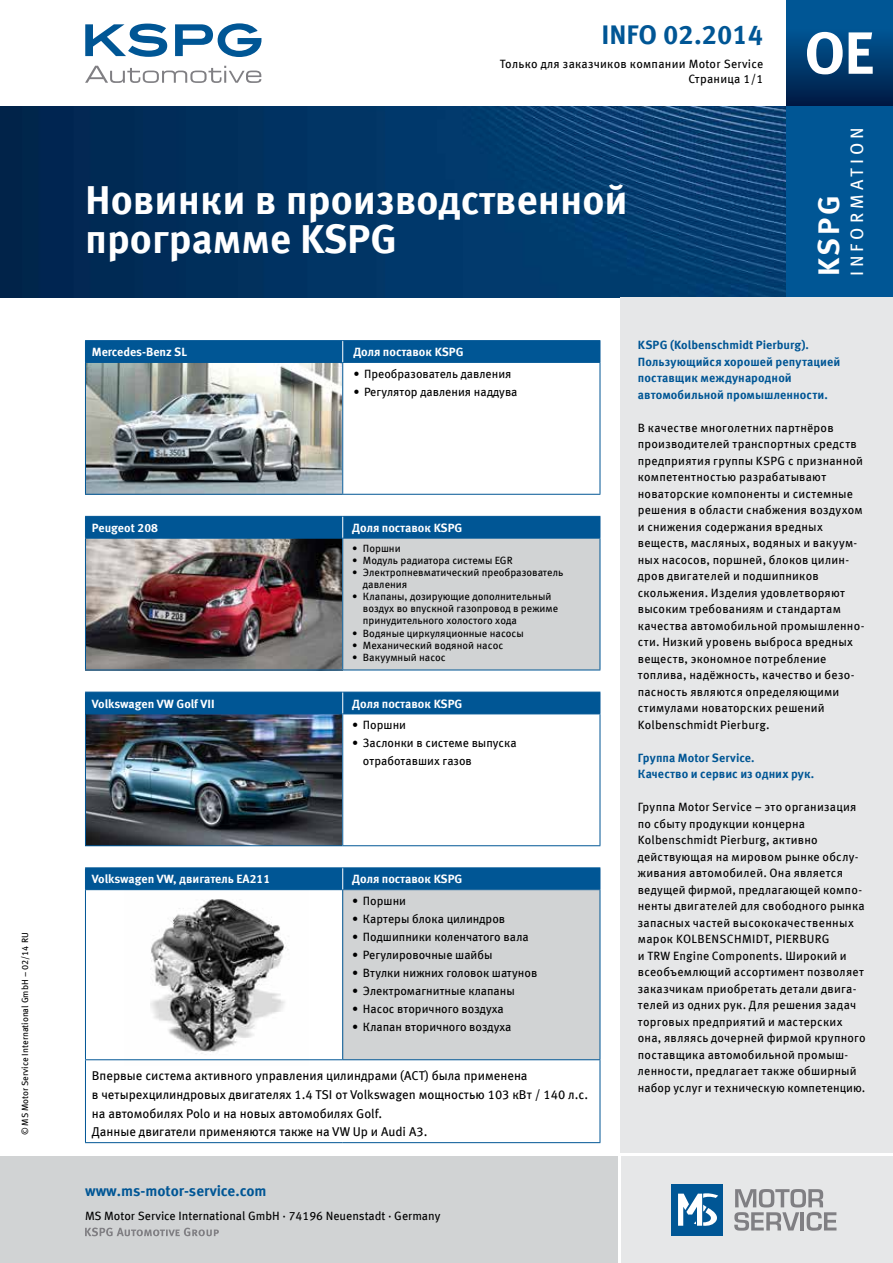
<style>
.page{position:relative;width:893px;height:1263px;background:#fff}
.page>*{position:absolute;margin:0;border:0;box-sizing:border-box;transform-origin:0 0}
.t1{font:700 40.5px/39px "Meta OFC";color:#fff}
.t2{font:700 30px "Meta OFC";color:#fff}
.t3{font:700 27px "Meta OFC";color:#005695}
.t4{font:18px "Meta OFC";letter-spacing:.225em;color:#fff}
.t5{font:700 15px "Meta OFC";color:#005695}
.t6{font:12.75px/18.8px "Meta OFC";color:#000}
.t7{font:12px/16.5px "Meta OFC";letter-spacing:.015em;color:#000}
.t8{font:700 12px/16.5px "Meta OFC";letter-spacing:.005em;color:#005695}
.t9{font:700 12px "Meta OFC";color:#fff}
.t10{font:10.5px/12px "Meta OFC";color:#000}
.t11{font:9px "Meta OFC";color:#000}
</style>
<div class="page">
<svg style="left:85px;top:66px;width:176px;height:17px"></svg>
<svg style="left:85px;top:23px;width:176px;height:34px"></svg>
<div style="left:621px;top:1157px;width:272px;height:106px;background:#e6e7e8"></div>
<div style="left:0;top:1157px;width:617px;height:106px;background:#d1d3d4"></div>
<div style="left:672px;top:1184px;width:51px;height:51px;background:#005695"></div>
<svg style="left:678px;top:1193px;width:40px;height:33px"></svg>
<svg style="left:734px;top:1189px;width:102px;height:42px"></svg>
<div style="left:787px;top:0;width:106px;height:106px;background:linear-gradient(to bottom,#0063a6,#001e49)"></div>
<img style="left:0;top:106px;width:787px;height:192px">
<div style="left:787px;top:106px;width:106px;height:192px;background:#005695"></div>
<svg style="left:85px;top:1227px;width:134px;height:9px"></svg>
<svg style="left:807px;top:32px;width:66px;height:42px"></svg>
<img style="left:86px;top:363px;width:256px;height:131px">
<img style="left:86px;top:539px;width:256px;height:130px">
<img style="left:86px;top:714px;width:256px;height:131px">
<img style="left:125px;top:890px;width:183px;height:171px">
<div style="left:621px;top:298px;width:272px;height:855px;background:#e6e7e8"></div>
<hr style="left:85px;top:340px;width:258px;height:1px;background:#005695">
<hr style="left:343px;top:340px;width:257px;height:1px;background:#005695">
<hr style="left:85px;top:363px;width:1px;height:131px;background:#005695">
<hr style="left:85px;top:362px;width:258px;height:1px;background:#005695">
<hr style="left:342px;top:363px;width:1px;height:131px;background:#005695">
<hr style="left:343px;top:362px;width:257px;height:1px;background:#005695">
<hr style="left:600px;top:363px;width:1px;height:131px;background:#005695">
<hr style="left:85px;top:494px;width:258px;height:1px;background:#005695">
<hr style="left:343px;top:494px;width:257px;height:1px;background:#005695">
<div style="left:85px;top:341px;width:516px;height:21px;background:#005695"></div>
<div style="left:343px;top:538px;width:257px;height:132px;background:#d1d3d4"></div>
<hr style="left:85px;top:539px;width:1px;height:130px;background:#005695">
<hr style="left:85px;top:538px;width:258px;height:1px;background:#005695">
<hr style="left:342px;top:539px;width:1px;height:130px;background:#005695">
<hr style="left:343px;top:538px;width:257px;height:1px;background:#005695">
<hr style="left:600px;top:539px;width:1px;height:130px;background:#005695">
<hr style="left:85px;top:669px;width:258px;height:1px;background:#005695">
<hr style="left:343px;top:669px;width:257px;height:1px;background:#005695">
<div style="left:85px;top:516px;width:516px;height:22px;background:#005695"></div>
<hr style="left:85px;top:714px;width:1px;height:131px;background:#005695">
<hr style="left:342px;top:714px;width:1px;height:131px;background:#005695">
<hr style="left:600px;top:714px;width:1px;height:131px;background:#005695">
<hr style="left:85px;top:845px;width:258px;height:1px;background:#005695">
<hr style="left:343px;top:845px;width:257px;height:1px;background:#005695">
<div style="left:85px;top:692px;width:516px;height:22px;background:#005695"></div>
<div style="left:343px;top:890px;width:257px;height:170px;background:#d1d3d4"></div>
<hr style="left:600px;top:1060px;width:1px;height:82px;background:#005695">
<hr style="left:85px;top:867px;width:258px;height:1px;background:#005695">
<hr style="left:343px;top:867px;width:257px;height:1px;background:#005695">
<hr style="left:85px;top:890px;width:1px;height:169px;background:#005695">
<hr style="left:85px;top:1060px;width:1px;height:82px;background:#005695">
<hr style="left:85px;top:1059px;width:258px;height:1px;background:#005695">
<hr style="left:343px;top:1059px;width:257px;height:1px;background:#005695">
<hr style="left:342px;top:890px;width:1px;height:169px;background:#005695">
<hr style="left:600px;top:890px;width:1px;height:169px;background:#005695">
<hr style="left:85px;top:1142px;width:258px;height:1px;background:#005695">
<hr style="left:343px;top:1142px;width:257px;height:1px;background:#005695">
<div style="left:85px;top:868px;width:516px;height:22px;background:#005695"></div>
<p class="t11" style="left:19px;top:1135px;width:204px;rotate:-90deg">© MS Motor Service International GmbH – 02/14 RU</p>
<h3 class="t3" style="left:601px;top:17px;width:163px">INFO 02.2014</h3>
<p class="t7" style="left:500px;top:56px;width:265px;line-height:15px;text-align:right">Только для заказчиков компании Motor Service<br>Страница 1/1</p>
<h1 class="t1" style="left:85px;top:181px;width:544px">Новинки в производственной программе KSPG</h1>
<h2 class="t2" style="left:810px;top:276px;width:82px;rotate:-90deg">KSPG</h2>
<h3 class="t4" style="left:846px;top:276px;width:150px;rotate:-90deg">INFORMATION</h3>
<p class="t9" style="left:92px;top:344px;width:97px">Mercedes-Benz SL</p>
<p class="t9" style="left:353px;top:344px;width:112px">Доля поставок KSPG</p>
<p class="t7" style="left:353px;top:365px;width:160px">• Преобразователь давления</p>
<p class="t7" style="left:353px;top:383px;width:166px">• Регулятор давления наддува</p>
<p class="t9" style="left:92px;top:520px;width:68px">Peugeot 208</p>
<p class="t9" style="left:352px;top:520px;width:112px">Доля поставок KSPG</p>
<p class="t10" style="left:352px;top:543px;width:50px">• Поршни</p>
<p class="t10" style="left:352px;top:555px;width:162px">• Модуль радиатора системы EGR</p>
<p class="t10" style="left:363px;top:567px;width:202px;text-indent:-11px">• Электропневматический преобразователь давления</p>
<p class="t10" style="left:363px;top:591px;width:197px;text-indent:-11px">• Клапаны, дозирующие дополнительный воздух во впускной газопровод в режиме принудительного холостого хода</p>
<p class="t10" style="left:352px;top:627px;width:173px">• Водяные циркуляционные насосы</p>
<p class="t10" style="left:352px;top:639px;width:152px">• Механический водяной насос</p>
<p class="t10" style="left:352px;top:651px;width:95px">• Вакуумный насос</p>
<p class="t9" style="left:92px;top:696px;width:124px">Volkswagen VW Golf VII</p>
<p class="t9" style="left:352px;top:696px;width:112px">Доля поставок KSPG</p>
<p class="t7" style="left:352px;top:717px;width:55px">• Поршни</p>
<p class="t7" style="left:363px;top:734px;width:155px;line-height:18px;text-indent:-11px">• Заслонки в системе выпуска отработавших газов</p>
<p class="t9" style="left:92px;top:871px;width:180px">Volkswagen VW, двигатель EA211</p>
<p class="t9" style="left:352px;top:871px;width:112px">Доля поставок KSPG</p>
<p class="t7" style="left:352px;top:893px;width:55px">• Поршни</p>
<p class="t7" style="left:352px;top:911px;width:154px">• Картеры блока цилиндров</p>
<p class="t7" style="left:352px;top:929px;width:178px">• Подшипники коленчатого вала</p>
<p class="t7" style="left:352px;top:947px;width:142px">• Регулировочные шайбы</p>
<p class="t7" style="left:352px;top:965px;width:186px">• Втулки нижних головок шатунов</p>
<p class="t7" style="left:352px;top:983px;width:164px">• Электромагнитные клапаны</p>
<p class="t7" style="left:352px;top:1001px;width:153px">• Насос вторичного воздуха</p>
<p class="t7" style="left:352px;top:1019px;width:161px">• Клапан вторичного воздуха</p>
<p class="t6" style="left:92px;top:1066px;width:498px">Впервые система активного управления цилиндрами (ACT) была применена<br>в четырехцилиндровых двигателях 1.4 TSI от Volkswagen мощностью 103 кВт / 140 л.с. на автомобилях Polo и на новых автомобилях Golf.<br>Данные двигатели применяются также на VW Up и Audi A3.</p>
<p class="t5" style="left:85px;top:1181px;width:183px">www.ms-motor-service.com</p>
<p class="t7" style="left:85px;top:1207px;width:357px">MS Motor Service International GmbH · 74196 Neuenstadt · Germany</p>
<p class="t8" style="left:638px;top:337px;width:204px">KSPG (Kolbenschmidt Pierburg).<br>Пользующийся хорошей репутацией поставщик международной автомобильной промышленности.</p>
<p class="t7" style="left:638px;top:419px;width:228px">В качестве многолетних партнёров производителей транспортных средств предприятия группы KSPG с признанной компетентностью разрабатывают новаторские компоненты и системные решения в области снабжения воздухом и снижения содержания вредных веществ, масляных, водяных и вакуум&shy;ных насосов, поршней, блоков цилин&shy;дров двигателей и подшипников скольжeния. Изделия удовлетворяют высоким требованиям и стандартам качества автомобильной промышленно&shy;сти. Низкий уровень выброса вредных веществ, экономное потребление топлива, надёжность, качество и безо&shy;пасность являются определяющими стимулами новаторских решений Kolbenschmidt Pierburg.</p>
<p class="t8" style="left:638px;top:749px;width:178px">Группа Motor Service.<br>Качество и сервис из одних рук.</p>
<p class="t7" style="left:638px;top:799px;width:229px">Группа Motor Service – это организация по сбыту продукции концерна Kolbenschmidt Pierburg, активно действующая на мировом рынке обслу&shy;живания автомобилей. Она является ведущей фирмой, предлагающей компо&shy;ненты двигателей для свободного рынка запасных частей высококачественных марок KOLBENSCHMIDT, PIERBURG<br>и TRW Engine Components. Широкий и всеобъемлющий ассортимент позволяет заказчикам приобретать детали двига&shy;телей из одних рук. Для решения задач торговых предприятий и мастерских она, являясь дочерней фирмой крупного поставщика автомобильной промыш&shy;ленности, предлагает также обширный набор услуг и техническую компетенцию.</p>
</div>
